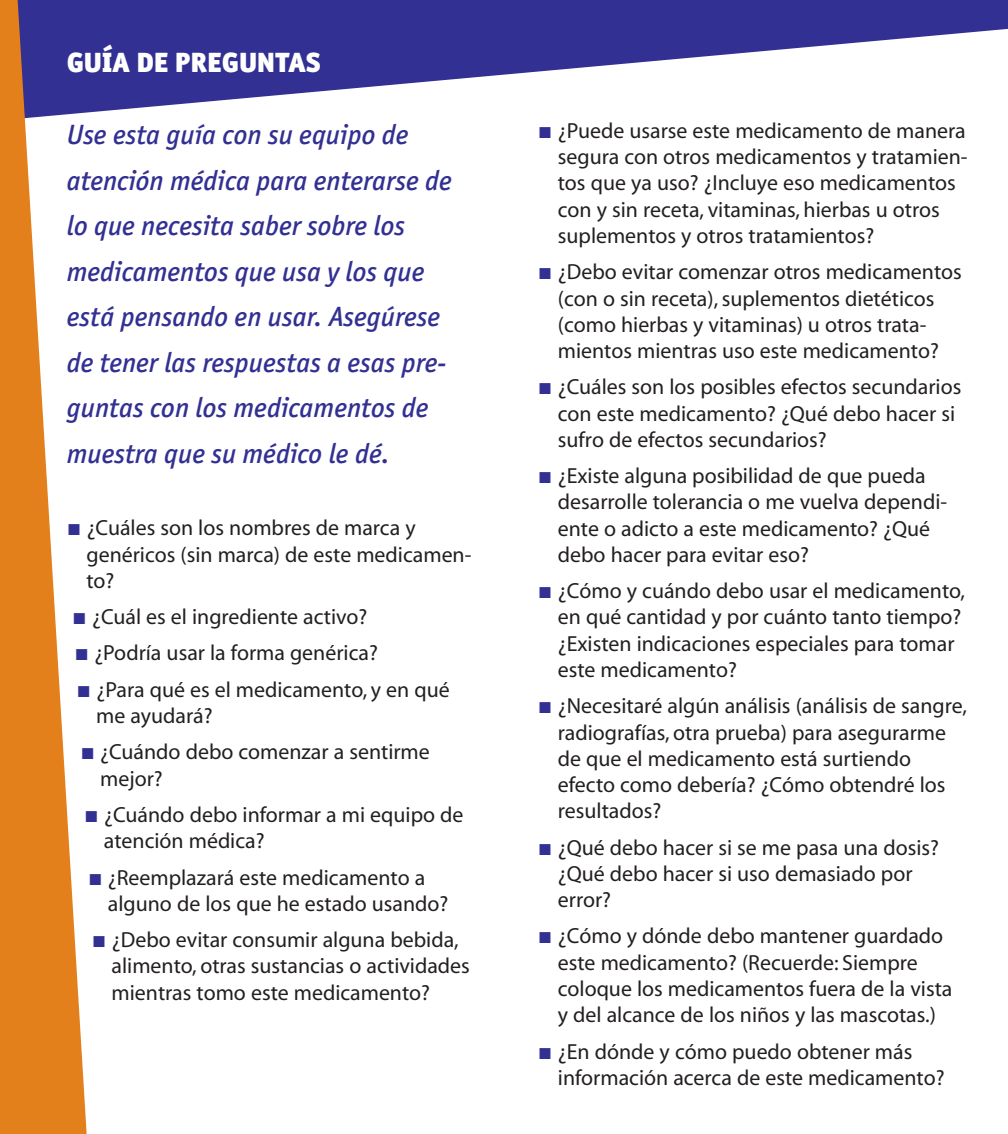
<style>
.page{position:relative;width:1008px;height:1134px;background:#fff}
.page>*{position:absolute;margin:0;border:0;box-sizing:border-box;transform-origin:0 0}
.t1{font:italic 500 28px/45.5px "Officina San ITC";color:#323092}
.t2{font:900 28px "Officina San ITC";color:#fff}
.t3{font:21.88px/26.2px "Myriad";color:#231f20}
.s1{color:#323092}
</style>
<div class="page">
<svg style="left:87px;top:0;width:921px;height:113px;fill:#323092"></svg>
<svg style="left:0;top:0;width:87px;height:1134px;fill:#e4801b"></svg>
<p class="t2" style="left:67px;top:52px;width:256px">GUÍA DE PREGUNTAS</p>
<p class="t1" style="left:67px;top:114px;width:387px">Use esta guía con su equipo de atención médica para enterarse de lo que necesita saber sobre los medicamentos que usa y los que está pensando en usar. Asegúrese de tener las respuestas a esas pre&shy;guntas con los medicamentos de muestra que su médico le dé.</p>
<p class="t3" style="left:86px;top:517px;width:387px;text-indent:-18px"><span class="s1">■</span> ¿Cuáles son los nombres de marca y genéricos (sin marca) de este medicamen&shy;to?</p>
<p class="t3" style="left:73px;top:605px;width:295px"><span class="s1">■</span> ¿Cuál es el ingrediente activo?</p>
<p class="t3" style="left:76px;top:642px;width:304px"><span class="s1">■</span> ¿Podría usar la forma genérica?</p>
<p class="t3" style="left:96px;top:678px;width:355px;text-indent:-18px"><span class="s1">■</span> ¿Para qué es el medicamento, y en qué me ayudará?</p>
<p class="t3" style="left:100px;top:741px;width:331px;text-indent:-19px"><span class="s1">■</span> ¿Cuándo debo comenzar a sentirme mejor?</p>
<p class="t3" style="left:104px;top:803px;width:361px;text-indent:-18px"><span class="s1">■</span> ¿Cuándo debo informar a mi equipo de atención médica?</p>
<p class="t3" style="left:108px;top:866px;width:342px;text-indent:-19px"><span class="s1">■</span> ¿Reemplazará este medicamento a alguno de los que he estado usando?</p>
<p class="t3" style="left:112px;top:928px;width:360px;text-indent:-18px"><span class="s1">■</span> ¿Debo evitar consumir alguna bebida, alimento, otras sustancias o actividades mientras tomo este medicamento?</p>
<p class="t3" style="left:558px;top:119px;width:411px;text-indent:-19px"><span class="s1">■</span> ¿Puede usarse este medicamento de manera segura con otros medicamentos y tratamien&shy;tos que ya uso? ¿Incluye eso medicamentos con y sin receta, vitaminas, hierbas u otros suplementos y otros tratamientos?</p>
<p class="t3" style="left:558px;top:261px;width:405px;text-indent:-19px"><span class="s1">■</span> ¿Debo evitar comenzar otros medicamentos (con o sin receta), suplementos dietéticos (como hierbas y vitaminas) u otros trata&shy;mientos mientras uso este medicamento?</p>
<p class="t3" style="left:558px;top:376px;width:405px;text-indent:-19px"><span class="s1">■</span> ¿Cuáles son los posibles efectos secundarios con este medicamento? ¿Qué debo hacer si sufro de efectos secundarios?</p>
<p class="t3" style="left:558px;top:464px;width:391px;text-indent:-19px"><span class="s1">■</span> ¿Existe alguna posibilidad de que pueda desarrolle tolerancia o me vuelva dependi&shy;ente o adicto a este medicamento? ¿Qué debo hacer para evitar eso?</p>
<p class="t3" style="left:558px;top:580px;width:409px;text-indent:-19px"><span class="s1">■</span> ¿Cómo y cuándo debo usar el medicamento, en qué cantidad y por cuánto tanto tiempo? ¿Existen indicaciones especiales para tomar este medicamento?</p>
<p class="t3" style="left:558px;top:695px;width:411px;text-indent:-19px"><span class="s1">■</span> ¿Necesitaré algún análisis (análisis de sangre, radiografías, otra prueba) para asegurarme de que el medicamento está surtiendo efecto como debería? ¿Cómo obtendré los resultados?</p>
<p class="t3" style="left:558px;top:836px;width:383px;text-indent:-19px"><span class="s1">■</span> ¿Qué debo hacer si se me pasa una dosis? ¿Qué debo hacer si uso demasiado por error?</p>
<p class="t3" style="left:558px;top:925px;width:396px;text-indent:-19px"><span class="s1">■</span> ¿Cómo y dónde debo mantener guardado este medicamento? (Recuerde: Siempre coloque los medicamentos fuera de la vista y del alcance de los niños y las mascotas.)</p>
<p class="t3" style="left:558px;top:1040px;width:388px;text-indent:-19px"><span class="s1">■</span> ¿En dónde y cómo puedo obtener más información acerca de este medicamento?</p>
</div>
